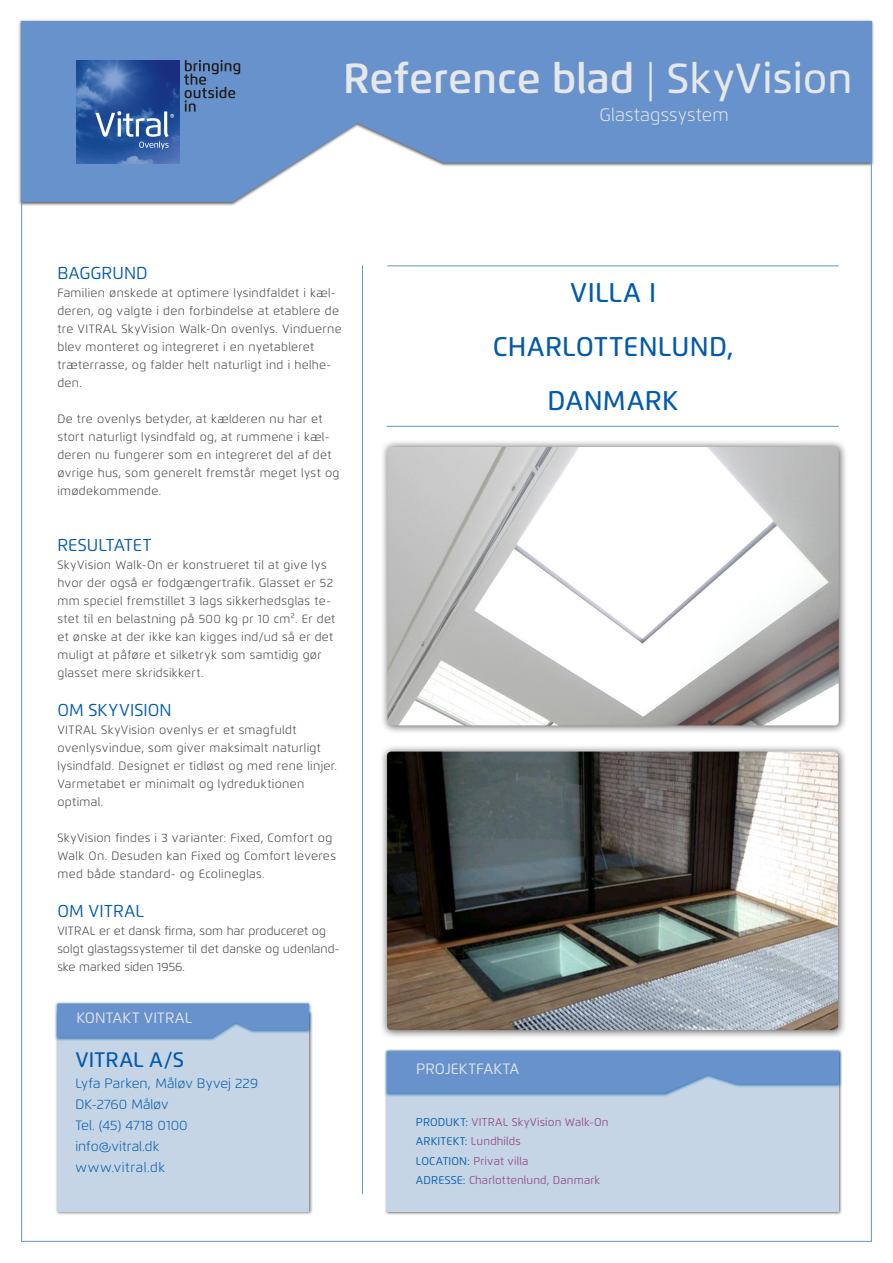
<style>
.page{position:relative;width:893px;height:1263px;background:#fff}
.page>*{position:absolute;margin:0;border:0;box-sizing:border-box;transform-origin:0 0}
.t1{font:600 42px "Flexo";color:#e6e7e9}
.t2{font:500 27px "Flexo";letter-spacing:.01em;color:#015aaa}
.t3{font:500 21px "Flexo";letter-spacing:.01em;color:#015aaa}
.t4{font:300 18px "Flexo";letter-spacing:.005em;color:#e6e7e9}
.t5{font:17.25px "Flexo";color:#015aaa}
.t6{font:15px "Flexo";color:#e6e7e9}
.t7{font:300 13.5px "Flexo";letter-spacing:.005em;color:#015aaa}
.t8{font:300 13.5px "Flexo";letter-spacing:.04em;color:#015aaa}
.t9{font:300 12px/18px "Flexo";letter-spacing:.025em;color:#3e3e3f}
.t10{font:300 12px/18px "Flexo";color:#3e3e3f}
.t11{font:11.25px "Flexo";letter-spacing:.01em;color:#944f89}
.t12{font:11.25px "Flexo";letter-spacing:.01em;color:#015aaa}
.s1{font-weight:300}
.s2{font-weight:500}
.s3{color:#015aaa}
.s4{color:#944f89}
</style>
<div class="page">
<div style="left:55px;top:1010px;width:258px;height:205px;background:#231f20;opacity:.6"></div>
<div style="left:57px;top:1012px;width:252px;height:199px;background:#c5d5e5"></div>
<hr style="left:362px;top:265px;width:1px;height:929px;background:#6892cc">
<hr style="left:387px;top:265px;width:452px;height:1px;background:#6892cc">
<hr style="left:387px;top:426px;width:452px;height:1px;background:#6892cc">
<div style="left:54px;top:1001px;width:258px;height:40px;background:#015aaa;opacity:.75"></div>
<svg style="left:57px;top:1003px;width:252px;height:34px"></svg>
<div style="left:18px;top:19px;width:857px;height:187px;background:#231f20;opacity:.75"></div>
<svg style="left:23px;top:23px;width:847px;height:179px;fill:#6892cc"></svg>
<div style="left:380px;top:439px;width:468px;height:295px;background:#231f20;opacity:.75"></div>
<img style="left:387px;top:447px;width:452px;height:278px">
<div style="left:384px;top:1049px;width:458px;height:166px;background:#231f20;opacity:.75"></div>
<div style="left:386px;top:1051px;width:452px;height:160px;background:#c5d5e5"></div>
<div style="left:384px;top:1049px;width:458px;height:48px;background:#015aaa;opacity:.75"></div>
<svg style="left:387px;top:1051px;width:452px;height:42px"></svg>
<img style="left:77px;top:60px;width:103px;height:103px">
<svg style="left:95px;top:111px;width:79px;height:38px"></svg>
<svg style="left:184px;top:60px;width:56px;height:52px"></svg>
<div style="left:380px;top:744px;width:467px;height:295px;background:#231f20;opacity:.75"></div>
<img style="left:387px;top:752px;width:451px;height:278px">
<p class="t1" style="left:343px;top:52px;width:511px">Reference blad <span class="s1">|</span> <span class="s2">SkyVision</span></p>
<p class="t4" style="left:600px;top:103px;width:131px">Glastagssystem</p>
<p class="t5" style="left:57px;top:263px;width:92px">BAGGRUND</p>
<p class="t9" style="left:57px;top:284px;width:286px">Familien ønskede at optimere lysindfaldet i kæl&shy;deren, og valgte i den forbindelse at etablere de tre VITRAL SkyVision Walk-On ovenlys. Vinduerne blev monteret og integreret i en nyetableret træterrasse, og falder helt naturligt ind i helhe&shy;den.</p>
<p class="t9" style="left:57px;top:410px;width:284px">De tre ovenlys betyder, at kælderen nu har et stort naturligt lysindfald og, at rummene i kæl&shy;deren nu fungerer som en integreret del af det øvrige hus, som generelt fremstår meget lyst og imødekommende.</p>
<p class="t5" style="left:57px;top:534px;width:96px">RESULTATET</p>
<p class="t9" style="left:57px;top:555px;width:279px">SkyVision Walk-On er konstrueret til at give lys hvor der også er fodgængertrafik. Glasset er 52 mm speciel fremstillet 3 lags sikkerhedsglas te&shy;stet til en belastning på 500 kg pr 10 cm². Er det et ønske at der ikke kan kigges ind/ud så er det muligt at påføre et silketryk som samtidig gør glasset mere skridsikkert.</p>
<p class="t5" style="left:57px;top:699px;width:116px">OM SKYVISION</p>
<p class="t9" style="left:57px;top:720px;width:281px">VITRAL SkyVision ovenlys er et smagfuldt ovenlysvindue, som giver maksimalt naturligt lysindfald. Designet er tidløst og med rene linjer.<br>Varmetabet er minimalt og lydreduktionen optimal.</p>
<p class="t9" style="left:57px;top:828px;width:280px">SkyVision findes i 3 varianter: Fixed, Comfort og<br>Walk On. Desuden kan Fixed og Comfort leveres med både standard- og Ecolineglas.</p>
<p class="t5" style="left:57px;top:900px;width:88px">OM VITRAL</p>
<p class="t10" style="left:57px;top:921px;width:284px">VITRAL er et dansk firma, som har produceret og solgt glastagssystemer til det danske og udenland&shy;ske marked siden 1956.</p>
<p class="t6" style="left:77px;top:1008px;width:117px">KONTAKT VITRAL</p>
<p class="t3" style="left:75px;top:1047px;width:110px">VITRAL A/S</p>
<p class="t7" style="left:75px;top:1075px;width:184px">Lyfa Parken, Måløv Byvej 229</p>
<p class="t7" style="left:75px;top:1096px;width:95px">DK-2760 Måløv</p>
<p class="t7" style="left:75px;top:1117px;width:114px">Tel. (45) 4718 0100</p>
<p class="t7" style="left:75px;top:1138px;width:85px">info@vitral.dk</p>
<p class="t8" style="left:75px;top:1159px;width:91px">www.vitral.dk</p>
<p class="t2" style="left:570px;top:276px;width:87px">VILLA I</p>
<p class="t2" style="left:493px;top:330px;width:242px">CHARLOTTENLUND,</p>
<p class="t2" style="left:548px;top:384px;width:132px">DANMARK</p>
<p class="t6" style="left:416px;top:1060px;width:105px">PROJEKTFAKTA</p>
<p class="t11" style="left:416px;top:1115px;width:194px"><span class="s3">PRODUKT:</span> VITRAL SkyVision Walk-On</p>
<p class="t12" style="left:416px;top:1134px;width:106px">ARKITEKT: <span class="s4">Lundhilds</span></p>
<p class="t11" style="left:416px;top:1154px;width:114px"><span class="s3">LOCATION:</span> Privat villa</p>
<p class="t11" style="left:416px;top:1173px;width:186px"><span class="s3">ADRESSE:</span> Charlottenlund, Danmark</p>
</div>
